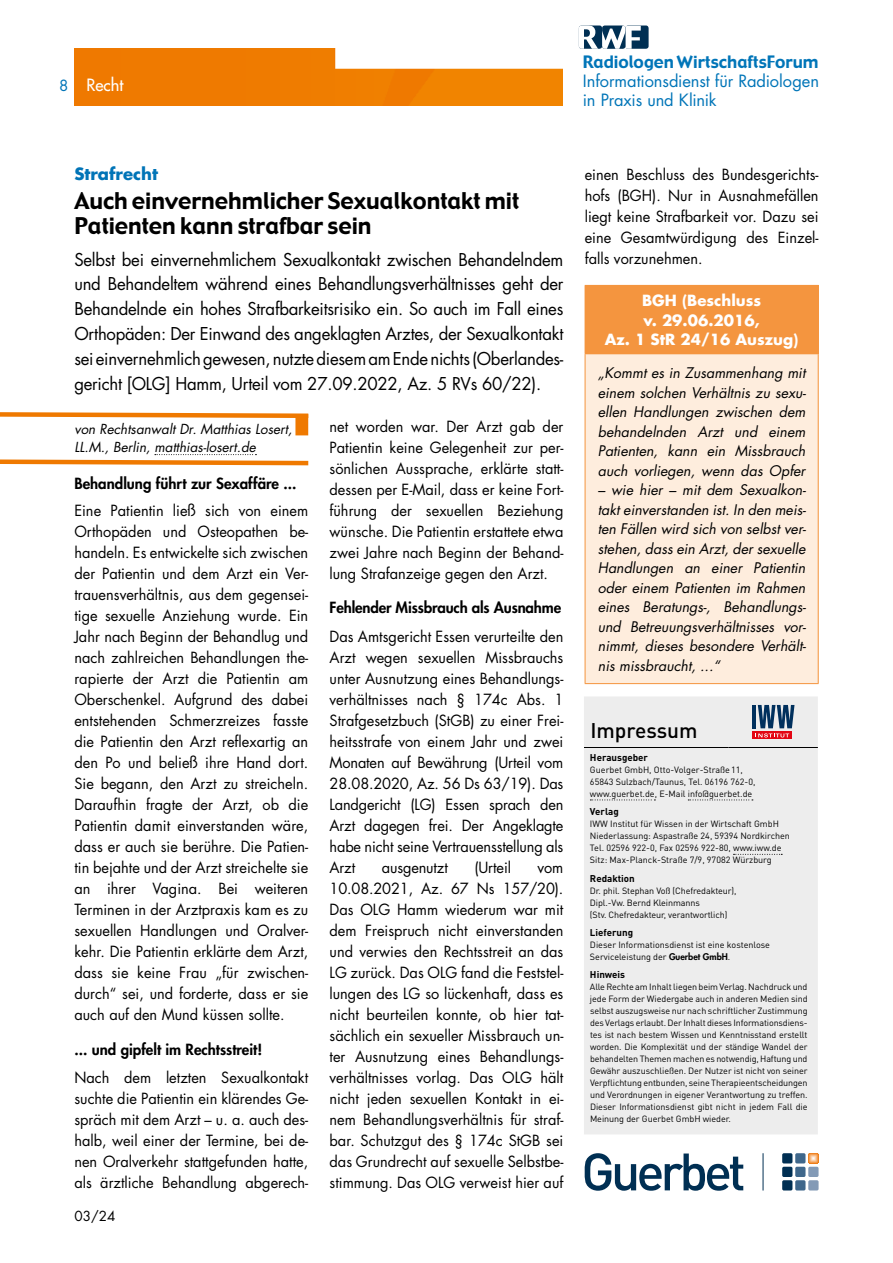
<style>
.page{position:relative;width:893px;height:1263px;background:#fff}
.page>*{position:absolute;margin:0;border:0;box-sizing:border-box;transform-origin:0 0}
.t1{font:22.5px/25.5px "Gadget";color:#000}
.t2{font:500 21px "DIN Pro";color:#000}
.t3{font:17.25px/24.8px "Futura Std";letter-spacing:-.015em;color:#000;text-align:justify}
.t4{font:16.65px "Gadget";color:#0075b8}
.t5{font:16.5px/18.8px "Futura Std";letter-spacing:-.005em;color:#0075b8}
.t6{font:700 16.5px "Futura Std";color:#0074b7}
.t7{font:500 16.5px "Futura Std";color:#fff}
.t8{font:15px/21px "Futura Std";color:#000;text-align:justify}
.t9{font:800 15px "Futura Std";color:#000}
.t10{font:700 15px/19.5px "Futura Std";color:#fff;text-align:center}
.t11{font:15px "Futura Std";color:#0074b7}
.t12{font:italic 14.25px/19.5px "Futura Std";color:#000;text-align:justify}
.t13{font:italic 13.5px/18px "Futura Std";color:#000}
.t14{font:13.5px "Futura Std";color:#000}
.t15{font:700 9.75px "DIN Pro";color:#000}
.t16{font:9px/12px "DIN Pro";color:#000}
.s1{font-family:"Futura Std";font-weight:800}
</style>
<div class="page">
<div style="left:625px;top:26px;width:24px;height:23px;background:#002f53;border-radius:3px"></div>
<svg style="left:579px;top:26px;width:62px;height:23px"></svg>
<img style="left:74px;top:49px;width:489px;height:57px">
<svg style="left:0;top:412px;width:309px;height:8px"></svg>
<div style="left:295px;top:414px;width:13px;height:21px;background:#ef7900;border:2px solid #ef7900"></div>
<div style="left:584px;top:697px;width:234px;height:437px;background:#ededed"></div>
<hr style="left:584px;top:747px;width:145px;height:1px;background:#000">
<hr style="left:729px;top:747px;width:89px;height:1px;background:#000">
<svg style="left:752px;top:732px;width:40px;height:7px"></svg>
<hr style="left:752px;top:705px;width:3px;height:23px;background:#00305d">
<svg style="left:755px;top:705px;width:39px;height:32px"></svg>
<svg style="left:590px;top:799px;width:65px;height:1px"></svg>
<svg style="left:688px;top:799px;width:65px;height:1px"></svg>
<svg style="left:733px;top:854px;width:49px;height:1px"></svg>
<svg style="left:585px;top:1153px;width:158px;height:38px"></svg>
<hr style="left:763px;top:1153px;width:1px;height:37px;background:#002f53">
<div style="left:782px;top:1153px;width:10px;height:10px;background:#002f53;border-radius:2px"></div>
<div style="left:795px;top:1153px;width:10px;height:10px;background:#3f678b;border-radius:2px"></div>
<div style="left:782px;top:1167px;width:10px;height:10px;background:#002f53;border-radius:2px"></div>
<div style="left:795px;top:1167px;width:10px;height:10px;background:#3f678b;border-radius:2px"></div>
<div style="left:808px;top:1167px;width:10px;height:10px;background:#839ab6;border-radius:2px"></div>
<div style="left:782px;top:1180px;width:10px;height:10px;background:#002f53;border-radius:2px"></div>
<div style="left:795px;top:1180px;width:10px;height:10px;background:#3f678b;border-radius:2px"></div>
<div style="left:808px;top:1180px;width:11px;height:10px;background:#839ab6;border-radius:2px"></div>
<svg style="left:809px;top:1153px;width:9px;height:10px"></svg>
<svg style="left:810px;top:1154px;width:7px;height:8px"></svg>
<svg style="left:810px;top:1155px;width:6px;height:6px"></svg>
<svg style="left:0;top:454px;width:309px;height:12px"></svg>
<div style="left:585px;top:285px;width:233px;height:69px;background:#f4953f"></div>
<div style="left:585px;top:354px;width:233px;height:330px;background:#feeddd"></div>
<hr style="left:585px;top:285px;width:234px;height:1px;background:#f4953f">
<hr style="left:818px;top:286px;width:1px;height:67px;background:#f4953f">
<hr style="left:585px;top:353px;width:234px;height:1px;background:#f4953f">
<hr style="left:585px;top:354px;width:1px;height:329px;background:#f4953f">
<hr style="left:818px;top:354px;width:1px;height:329px;background:#f4953f">
<hr style="left:585px;top:683px;width:234px;height:1px;background:#f4953f">
<p class="t11" style="left:59px;top:76px;width:11px">8</p>
<p class="t7" style="left:86px;top:74px;width:38px">Recht</p>
<p class="t4" style="left:583px;top:52px;width:237px">Radiologen WirtschaftsForum</p>
<p class="t5" style="left:583px;top:72px;width:238px">Informationsdienst für Radiologen in Praxis und Klinik</p>
<p class="t6" style="left:74px;top:163px;width:85px">Strafrecht</p>
<h1 class="t1" style="left:74px;top:189px;width:446px">Auch einvernehmlicher Sexualkontakt mit<br>Patienten kann strafbar sein</h1>
<p class="t3" style="left:74px;top:247px;width:491px">Selbst bei einvernehmlichem Sexualkontakt zwischen Behandelndem und Behandeltem während eines Behandlungsverhältnisses geht der Behandelnde ein hohes Strafbarkeitsrisiko ein. So auch im Fall eines Orthopäden: Der Einwand des angeklagten Arztes, der Sexualkontakt sei einvernehmlich gewesen, nutzte diesem am Ende nichts (Oberlandes&shy;gericht [OLG] Hamm, Urteil vom 27.09.2022, Az. 5 RVs 60/22).</p>
<p class="t13" style="left:74px;top:420px;width:219px">von Rechtsanwalt Dr. Matthias Losert,<br>LL.M., Berlin, matthias-losert.de</p>
<p class="t9" style="left:74px;top:474px;width:224px">Behandlung führt zur Sexaffäre ...</p>
<p class="t8" style="left:74px;top:500px;width:235px">Eine Patientin ließ sich von einem Orthopäden und Osteopathen be&shy;handeln. Es entwickelte sich zwischen der Patientin und dem Arzt ein Ver&shy;trauensverhältnis, aus dem gegensei&shy;tige sexuelle Anziehung wurde. Ein Jahr nach Beginn der Behandlug und nach zahlreichen Behandlungen the&shy;rapierte der Arzt die Patientin am Oberschenkel. Aufgrund des dabei entstehenden Schmerzreizes fasste die Patientin den Arzt reflexartig an den Po und beließ ihre Hand dort.<br>Sie begann, den Arzt zu streicheln.<br>Daraufhin fragte der Arzt, ob die Patientin damit einverstanden wäre, dass er auch sie berühre. Die Patien&shy;tin bejahte und der Arzt streichelte sie an ihrer Vagina. Bei weiteren Terminen in der Arztpraxis kam es zu sexuellen Handlungen und Oralver&shy;kehr. Die Patientin erklärte dem Arzt, dass sie keine Frau „für zwischen&shy;durch“ sei, und forderte, dass er sie auch auf den Mund küssen sollte.</p>
<p class="t9" style="left:74px;top:1039px;width:189px">... und gipfelt im Rechtsstreit!</p>
<p class="t8" style="left:74px;top:1067px;width:235px">Nach dem letzten Sexualkontakt suchte die Patientin ein klärendes Ge&shy;spräch mit dem Arzt – u. a. auch des&shy;halb, weil einer der Termine, bei de&shy;nen Oralverkehr stattgefunden hatte, als ärztliche Behandlung abgerech-</p>
<p class="t8" style="left:330px;top:416px;width:235px">net worden war. Der Arzt gab der Patientin keine Gelegenheit zur per&shy;sönlichen Aussprache, erklärte statt&shy;dessen per E-Mail, dass er keine Fort&shy;führung der sexuellen Beziehung wünsche. Die Patientin erstattete etwa zwei Jahre nach Beginn der Behand&shy;lung Strafanzeige gegen den Arzt.</p>
<p class="t9" style="left:330px;top:598px;width:233px">Fehlender Missbrauch als Ausnahme</p>
<p class="t8" style="left:330px;top:626px;width:235px">Das Amtsgericht Essen verurteilte den Arzt wegen sexuellen Missbrauchs unter Ausnutzung eines Behandlungs&shy;verhältnisses nach § 174c Abs. 1<br>Strafgesetzbuch (StGB) zu einer Frei&shy;heitsstrafe von einem Jahr und zwei Monaten auf Bewährung (Urteil vom 28.08.2020, Az. 56 Ds 63/19). Das Landgericht (LG) Essen sprach den Arzt dagegen frei. Der Angeklagte habe nicht seine Vertrauensstellung als Arzt</p>
<p class="t8" style="left:382px;top:857px;width:67px">ausgenutzt</p>
<p class="t8" style="left:474px;top:857px;width:38px">(Urteil</p>
<p class="t8" style="left:330px;top:857px;width:235px;text-indent:208px">vom 10.08.2021, Az. 67 Ns 157/20).<br>Das OLG Hamm wiederum war mit dem Freispruch nicht einverstanden und verwies den Rechtsstreit an das LG zurück. Das OLG fand die Feststel&shy;lungen des LG so lückenhaft, dass es nicht beurteilen konnte, ob hier tat&shy;sächlich ein sexueller Missbrauch un&shy;ter Ausnutzung eines Behandlungs&shy;verhältnisses vorlag. Das OLG hält nicht jeden sexuellen Kontakt in ei&shy;nem Behandlungsverhältnis für straf&shy;bar. Schutzgut des § 174c StGB sei das Grundrecht auf sexuelle Selbstbe&shy;stimmung. Das OLG verweist hier auf</p>
<p class="t14" style="left:74px;top:1207px;width:42px">03/24</p>
<p class="t8" style="left:585px;top:164px;width:235px">einen Beschluss des Bundesgerichts&shy;hofs (BGH). Nur in Ausnahmefällen liegt keine Strafbarkeit vor. Dazu sei eine Gesamtwürdigung des Einzel&shy;falls vorzunehmen.</p>
<p class="t10" style="left:605px;top:291px;width:195px">BGH (Beschluss<br>v. 29.06.2016,<br>Az. 1 StR 24/16 Auszug)</p>
<p class="t12" style="left:598px;top:363px;width:210px">„Kommt es in Zusammenhang mit einem solchen Verhältnis zu sexu&shy;ellen Handlungen zwischen dem behandelnden Arzt und einem Patienten, kann ein Missbrauch auch vorliegen, wenn das Opfer</p>
<p class="t12" style="left:598px;top:480px;width:210px">– wie hier – mit dem Sexualkon&shy;takt einverstanden ist. In den meis&shy;ten Fällen wird sich von selbst ver&shy;stehen, dass ein Arzt, der sexuelle Handlungen an einer Patientin oder einem Patienten im Rahmen eines Beratungs-, Behandlungs&shy;und Betreuungsverhältnisses vor&shy;nimmt, dieses besondere Verhält&shy;nis missbraucht, ...“</p>
<h2 class="t2" style="left:590px;top:716px;width:109px">Impressum</h2>
<p class="t15" style="left:590px;top:751px;width:60px">Herausgeber</p>
<p class="t16" style="left:590px;top:763px;width:167px">Guerbet GmbH, Otto-Volger-Straße11,<br>65843 Sulzbach/Taunus, Tel. 06196 762-0, www.guerbet.de, E-Mail info@guerbet.de</p>
<p class="t15" style="left:590px;top:805px;width:30px">Verlag</p>
<p class="t16" style="left:590px;top:818px;width:201px">IWW Institut für Wissen in der Wirtschaft GmbH Niederlassung: Aspastraße 24, 59394 Nordkirchen Tel. 02596 922-0, Fax 02596 922-80, www.iww.de Sitz: Max-Planck-Straße 7/9, 97082 Würzburg</p>
<p class="t15" style="left:590px;top:871px;width:46px">Redaktion</p>
<p class="t16" style="left:590px;top:884px;width:148px">Dr. phil. Stephan Voß (Chefredakteur),<br>Dipl.-Vw. Bernd Kleinmanns<br>(Stv. Chefredakteur, verantwortlich)</p>
<p class="t15" style="left:590px;top:926px;width:45px">Lieferung</p>
<p class="t16" style="left:590px;top:938px;width:182px">Dieser Informationsdienst ist eine kostenlose<br>Serviceleistung der <span class="s1">Guerbet GmbH</span>.</p>
<p class="t15" style="left:590px;top:968px;width:37px">Hinweis</p>
<p class="t16" style="left:590px;top:981px;width:219px;text-align:justify">Alle Rechte am Inhalt liegen beim Verlag. Nachdruck und jede Form der Wiedergabe auch in anderen Medien sind selbst auszugsweise nur nach schriftlicher Zustimmung des Verlags erlaubt. Der Inhalt dieses Informationsdiens&shy;tes ist nach bestem Wissen und Kenntnisstand erstellt worden. Die Komplexität und der ständige Wandel der behandelten Themen machen es notwendig, Haftung und Gewähr auszuschließen. Der Nutzer ist nicht von seiner Verpflichtung entbunden, seine Therapieentscheidungen und Verordnungen in eigener Verantwortung zu treffen.<br>Dieser Informationsdienst gibt nicht in jedem Fall die Meinung der Guerbet GmbH wieder.</p>
</div>
